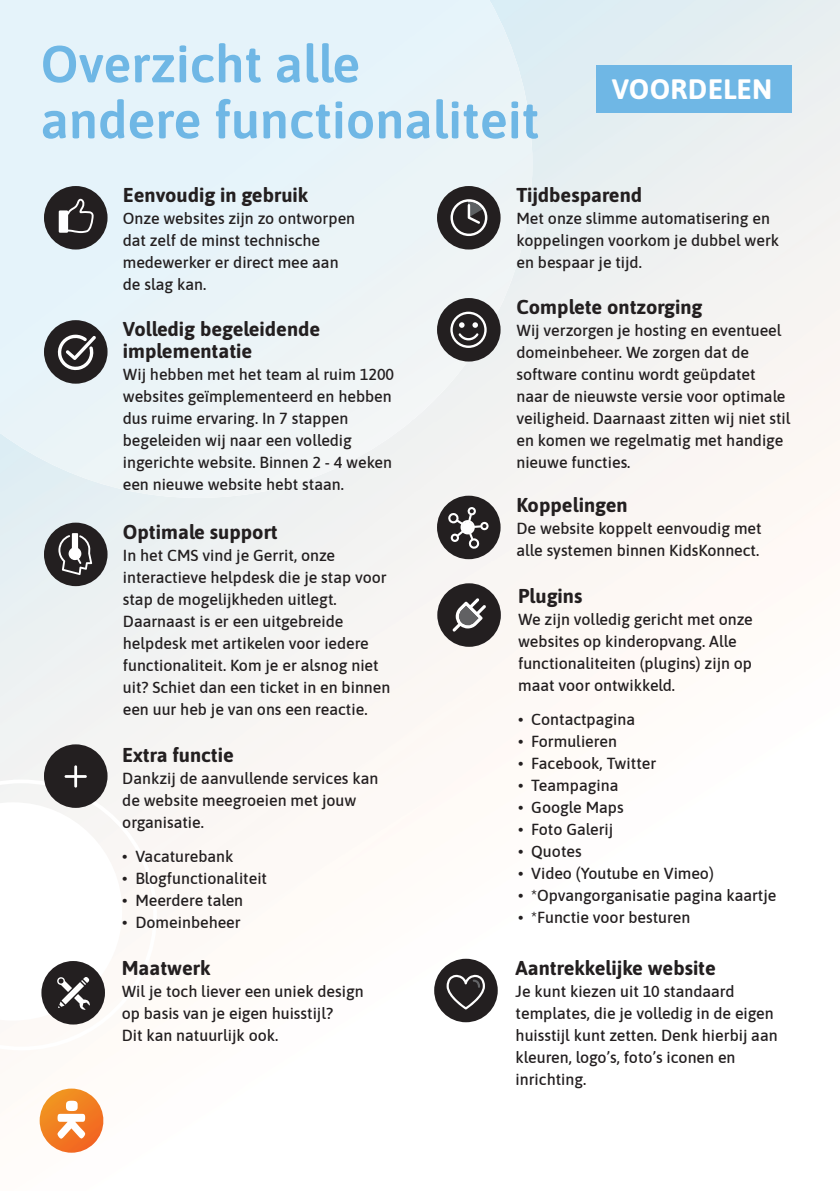
<style>
.page{position:relative;width:840px;height:1191px;background:#fff}
.page>*{position:absolute;margin:0;border:0;box-sizing:border-box;transform-origin:0 0}
.t1{font:600 52px "Asap";color:#6fb7e5}
.t2{font:700 28px "Asap";letter-spacing:.01em;color:#fff}
.t3{font:700 20px/22px "Asap";color:#231f20}
.t4{font:500 16px/22px "Asap";color:#231f20}
</style>
<div class="page">
<img style="left:0;top:491px;width:489px;height:662px">
<img style="left:489px;top:561px;width:226px;height:436px">
<img style="left:489px;top:0;width:350px;height:561px">
<img style="left:437px;top:583px;width:63px;height:64px">
<img style="left:434px;top:958px;width:63px;height:64px">
<svg style="left:0;top:779px;width:157px;height:271px"></svg>
<img style="left:0;top:0;width:466px;height:498px">
<img style="left:465px;top:0;width:67px;height:365px">
<img style="left:437px;top:186px;width:63px;height:63px">
<svg style="left:40px;top:1088px;width:66px;height:64px"></svg>
<div style="left:595px;top:66px;width:196px;height:47px;background:#6fb7e5"></div>
<div style="left:44px;top:186px;width:63px;height:63px;background:#231f20;border-radius:50%"></div>
<div style="left:44px;top:320px;width:63px;height:64px;background:#231f20;border-radius:50%"></div>
<div style="left:44px;top:522px;width:63px;height:64px;background:#231f20;border-radius:50%"></div>
<div style="left:44px;top:744px;width:63px;height:64px;background:#231f20;border-radius:50%"></div>
<div style="left:437px;top:583px;width:63px;height:64px;background:#231f20;border-radius:50%"></div>
<div style="left:434px;top:958px;width:63px;height:64px;background:#231f20;border-radius:50%"></div>
<div style="left:41px;top:961px;width:64px;height:63px;background:#231f20;border-radius:50%"></div>
<div style="left:437px;top:186px;width:63px;height:63px;background:#231f20;border-radius:50%"></div>
<div style="left:437px;top:298px;width:63px;height:63px;background:#231f20;border-radius:50%"></div>
<div style="left:437px;top:496px;width:63px;height:63px;background:#231f20;border-radius:50%"></div>
<svg style="left:448px;top:507px;width:40px;height:42px"></svg>
<svg style="left:446px;top:974px;width:38px;height:35px"></svg>
<svg style="left:64px;top:765px;width:23px;height:22px"></svg>
<svg style="left:58px;top:533px;width:34px;height:42px"></svg>
<svg style="left:59px;top:199px;width:35px;height:34px"></svg>
<svg style="left:0;top:802px;width:122px;height:218px"></svg>
<svg style="left:450px;top:312px;width:36px;height:36px"></svg>
<svg style="left:57px;top:335px;width:39px;height:36px"></svg>
<svg style="left:450px;top:199px;width:37px;height:37px"></svg>
<div style="left:461px;top:522px;width:12px;height:11px;background:#fff;border-radius:50%"></div>
<svg style="left:452px;top:598px;width:33px;height:33px"></svg>
<h1 class="t1" style="left:41px;top:28px;width:321px">Overzicht alle</h1>
<h1 class="t1" style="left:41px;top:84px;width:500px">andere functionaliteit</h1>
<h2 class="t2" style="left:611px;top:69px;width:162px">VOORDELEN</h2>
<p class="t3" style="left:123px;top:183px;width:187px">Eenvoudig in gebruik</p>
<p class="t4" style="left:123px;top:207px;width:234px">Onze websites zijn zo ontworpen dat zelf de minst technische medewerker er direct mee aan de slag kan.</p>
<p class="t3" style="left:123px;top:317px;width:199px">Volledig begeleidende implementatie</p>
<p class="t4" style="left:123px;top:363px;width:272px">Wij hebben met het team al ruim 1200 websites geïmplementeerd en hebben dus ruime ervaring. In 7 stappen begeleiden wij naar een volledig ingerichte website. Binnen 2 - 4 weken een nieuwe website hebt staan.</p>
<p class="t3" style="left:123px;top:520px;width:156px">Optimale support</p>
<p class="t4" style="left:123px;top:543px;width:269px">In het CMS vind je Gerrit, onze interactieve helpdesk die je stap voor stap de mogelijkheden uitlegt.<br>Daarnaast is er een uitgebreide helpdesk met artikelen voor iedere functionaliteit. Kom je er alsnog niet uit? Schiet dan een ticket in en binnen een uur heb je van ons een reactie.</p>
<p class="t3" style="left:122px;top:743px;width:113px">Extra functie</p>
<p class="t4" style="left:122px;top:767px;width:257px">Dankzij de aanvullende services kan de website meegroeien met jouw organisatie.</p>
<p class="t4" style="left:122px;top:845px;width:113px">• Vacaturebank</p>
<p class="t4" style="left:122px;top:867px;width:146px">• Blogfunctionaliteit</p>
<p class="t4" style="left:122px;top:889px;width:122px">• Meerdere talen</p>
<p class="t4" style="left:122px;top:911px;width:120px">• Domeinbeheer</p>
<p class="t3" style="left:122px;top:956px;width:90px">Maatwerk</p>
<p class="t4" style="left:122px;top:980px;width:243px">Wil je toch liever een uniek design op basis van je eigen huisstijl?<br>Dit kan natuurlijk ook.</p>
<p class="t3" style="left:516px;top:183px;width:127px">Tijdbesparend</p>
<p class="t4" style="left:516px;top:207px;width:264px">Met onze slimme automatisering en koppelingen voorkom je dubbel werk en bespaar je tijd.</p>
<p class="t3" style="left:516px;top:295px;width:187px">Complete ontzorging</p>
<p class="t4" style="left:516px;top:319px;width:275px">Wij verzorgen je hosting en eventueel domeinbeheer. We zorgen dat de software continu wordt geüpdatet naar de nieuwste versie voor optimale veiligheid. Daarnaast zitten wij niet stil en komen we regelmatig met handige nieuwe functies.</p>
<p class="t3" style="left:516px;top:493px;width:113px">Koppelingen</p>
<p class="t4" style="left:516px;top:516px;width:247px">De website koppelt eenvoudig met alle systemen binnen KidsKonnect.</p>
<p class="t3" style="left:518px;top:583px;width:66px">Plugins</p>
<p class="t4" style="left:518px;top:607px;width:236px">We zijn volledig gericht met onze websites op kinderopvang. Alle functionaliteiten (plugins) zijn op maat voor ontwikkeld.</p>
<p class="t4" style="left:518px;top:707px;width:118px">• Contactpagina</p>
<p class="t4" style="left:518px;top:729px;width:100px">• Formulieren</p>
<p class="t4" style="left:518px;top:751px;width:139px">• Facebook, Twitter</p>
<p class="t4" style="left:518px;top:773px;width:102px">• Teampagina</p>
<p class="t4" style="left:518px;top:795px;width:107px">• Google Maps</p>
<p class="t4" style="left:518px;top:817px;width:96px">• Foto Galerij</p>
<p class="t4" style="left:518px;top:839px;width:65px">• Quotes</p>
<p class="t4" style="left:518px;top:861px;width:197px">• Video (Youtube en Vimeo)</p>
<p class="t4" style="left:518px;top:883px;width:259px">• *Opvangorganisatie pagina kaartje</p>
<p class="t4" style="left:518px;top:905px;width:173px">• *Functie voor besturen</p>
<p class="t3" style="left:515px;top:956px;width:202px">Aantrekkelijke website</p>
<p class="t4" style="left:515px;top:979px;width:263px">Je kunt kiezen uit 10 standaard templates, die je volledig in de eigen huisstijl kunt zetten. Denk hierbij aan kleuren, logo’s, foto’s iconen en inrichting.</p>
</div>
